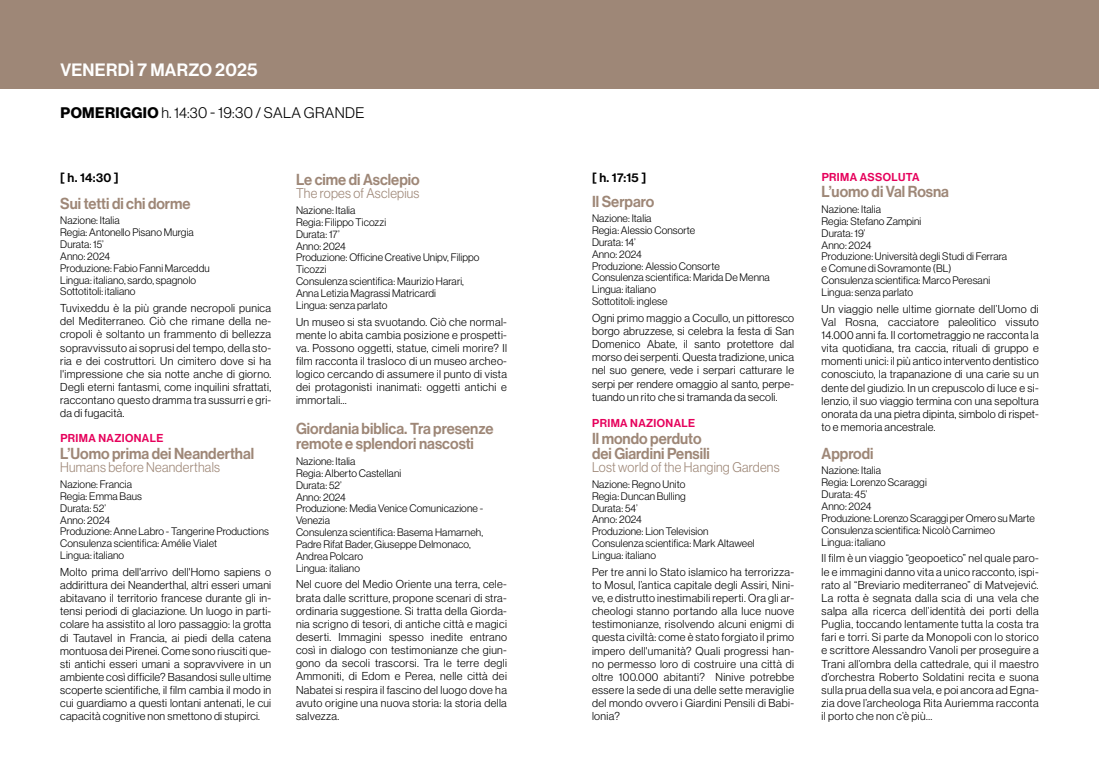
<style>
.page{position:relative;width:1099px;height:780px;background:#fff}
.page>*{position:absolute;margin:0;border:0;box-sizing:border-box;transform-origin:0 0}
.t1{font:17.5px "N Haas Grotesk DS Pro 65 Md";letter-spacing:.015em;color:#fff}
.t2{font:15.62px/15px "N Haas Grotesk DS Pro 65 Md";color:#9e8777;scale:.95 1}
.t3{font:15px "N Haas Grotesk DS Pro 45 Lt";letter-spacing:.025em;color:#000}
.t4{font:13.75px "N Haas Grotesk DS Pro 45 Lt";letter-spacing:.02em;color:#9e8777;scale:.95 1}
.t5{font:12.5px "N Haas Grotesk DS Pro 65 Md";letter-spacing:.02em;color:#000}
.t6{font:11.25px/13.1px "N Haas Grotesk DS Pro 45 Lt";letter-spacing:.02em;color:#000;text-align:justify}
.t7{font:11.25px "N Haas Grotesk DS Pro 65 Md";letter-spacing:.035em;color:#e6005b}
.t8{font:10.62px/11.9px "N Haas Grotesk DS Pro 45 Lt";letter-spacing:.01em;color:#000}
.s1{font-family:"N Haas Grotesk DS Pro 75 Bd"}
</style>
<div class="page">
<div style="left:0;top:0;width:1098px;height:89px;background:#9e8777"></div>
<h1 class="t1" style="left:60px;top:60px;width:199px">VENERDÌ 7 MARZO 2025</h1>
<h3 class="t3" style="left:60px;top:104px;width:305px"><span class="s1">POMERIGGIO</span> h. 14:30 - 19:30 / SALA GRANDE</h3>
<p class="t5" style="left:60px;top:171px;width:60px">[ h. 14:30 ]</p>
<h2 class="t2" style="left:60px;top:196px;width:139px">Sui tetti di chi dorme</h2>
<p class="t8" style="left:60px;top:214px;width:151px">Nazione: Italia<br>Regia: Antonello Pisano Murgia<br>Durata: 15’<br>Anno: 2024<br>Produzione: Fabio Fanni Marceddu<br>Lingua: italiano, sardo, spagnolo<br>Sottotitoli: italiano</p>
<p class="t6" style="left:60px;top:301px;width:212px">Tuvixeddu è la più grande necropoli punica del Mediterraneo. Ciò che rimane della ne&shy;cropoli è soltanto un frammento di bellezza sopravvissuto ai soprusi del tempo, della sto&shy;ria e dei costruttori. Un cimitero dove si ha l'impressione che sia notte anche di giorno.<br>Degli eterni fantasmi, come inquilini sfrattati, raccontano questo dramma tra sussurri e gri&shy;da di fugacità.</p>
<p class="t7" style="left:60px;top:431px;width:105px">PRIMA NAZIONALE</p>
<h2 class="t2" style="left:60px;top:446px;width:206px">L’Uomo prima dei Neanderthal</h2>
<p class="t4" style="left:60px;top:460px;width:170px">Humans before Neanderthals</p>
<p class="t8" style="left:60px;top:478px;width:210px">Nazione: Francia<br>Regia: Emma Baus<br>Durata: 52’<br>Anno: 2024<br>Produzione: Anne Labro - Tangerine Productions<br>Consulenza scientifica: Amélie Vialet<br>Lingua: italiano</p>
<p class="t6" style="left:60px;top:565px;width:212px">Molto prima dell'arrivo dell'Homo sapiens o addirittura dei Neanderthal, altri esseri umani abitavano il territorio francese durante gli in&shy;tensi periodi di glaciazione. Un luogo in parti&shy;colare ha assistito al loro passaggio: la grotta di Tautavel in Francia, ai piedi della catena montuosa dei Pirenei. Come sono riusciti que&shy;sti antichi esseri umani a sopravvivere in un ambiente così difficile? Basandosi sulle ultime scoperte scientifiche, il film cambia il modo in cui guardiamo a questi lontani antenati, le cui capacità cognitive non smettono di stupirci.</p>
<h2 class="t2" style="left:296px;top:172px;width:132px">Le cime di Asclepio</h2>
<p class="t4" style="left:296px;top:186px;width:131px">The ropes of Asclepius</p>
<p class="t8" style="left:296px;top:204px;width:185px">Nazione: Italia<br>Regia: Filippo Ticozzi<br>Durata: 17’<br>Anno: 2024<br>Produzione: Officine Creative Unipv, Filippo<br>Ticozzi<br>Consulenza scientifica: Maurizio Harari,<br>Anna Letizia Magrassi Matricardi<br>Lingua: senza parlato</p>
<p class="t6" style="left:296px;top:315px;width:212px">Un museo si sta svuotando. Ciò che normal&shy;mente lo abita cambia posizione e prospetti&shy;va. Possono oggetti, statue, cimeli morire? Il film racconta il trasloco di un museo archeo&shy;logico cercando di assumere il punto di vista dei protagonisti inanimati: oggetti antichi e immortali…</p>
<h2 class="t2" style="left:296px;top:421px;width:209px">Giordania biblica. Tra presenze remote e splendori nascosti</h2>
<p class="t8" style="left:296px;top:455px;width:189px">Nazione: Italia<br>Regia: Alberto Castellani<br>Durata: 52’<br>Anno: 2024<br>Produzione: Media Venice Comunicazione -<br>Venezia<br>Consulenza scientifica: Basema Hamarneh,<br>Padre Rifat Bader, Giuseppe Delmonaco,<br>Andrea Polcaro<br>Lingua: italiano</p>
<p class="t6" style="left:296px;top:578px;width:212px">Nel cuore del Medio Oriente una terra, cele&shy;brata dalle scritture, propone scenari di stra&shy;ordinaria suggestione. Si tratta della Giorda&shy;nia scrigno di tesori, di antiche città e magici deserti. Immagini spesso inedite entrano così in dialogo con testimonianze che giun&shy;gono da secoli trascorsi. Tra le terre degli Ammoniti, di Edom e Perea, nelle città dei Nabatei si respira il fascino del luogo dove ha avuto origine una nuova storia: la storia della salvezza.</p>
<p class="t5" style="left:592px;top:170px;width:56px">[ h. 17:15 ]</p>
<h2 class="t2" style="left:592px;top:194px;width:67px">Il Serparo</h2>
<p class="t8" style="left:592px;top:212px;width:179px">Nazione: Italia<br>Regia: Alessio Consorte<br>Durata: 14’<br>Anno: 2024<br>Produzione: Alessio Consorte<br>Consulenza scientifica: Marida De Menna<br>Lingua: italiano<br>Sottotitoli: inglese</p>
<p class="t6" style="left:592px;top:311px;width:203px">Ogni primo maggio a Cocullo, un pittoresco borgo abruzzese, si celebra la festa di San Domenico Abate, il santo protettore dal morso dei serpenti. Questa tradizione, unica nel suo genere, vede i serpari catturare le serpi per rendere omaggio al santo, perpe&shy;tuando un rito che si tramanda da secoli.</p>
<p class="t7" style="left:592px;top:416px;width:105px">PRIMA NAZIONALE</p>
<h2 class="t2" style="left:592px;top:431px;width:125px">Il mondo perduto dei Giardini Pensili</h2>
<p class="t4" style="left:592px;top:459px;width:199px">Lost world of the Hanging Gardens</p>
<p class="t8" style="left:592px;top:478px;width:164px">Nazione: Regno Unito<br>Regia: Duncan Bulling<br>Durata: 54’<br>Anno: 2024<br>Produzione: Lion Television<br>Consulenza scientifica: Mark Altaweel<br>Lingua: italiano</p>
<p class="t6" style="left:592px;top:565px;width:203px">Per tre anni lo Stato islamico ha terrorizza&shy;to Mosul, l’antica capitale degli Assiri, Nini&shy;ve, e distrutto inestimabili reperti. Ora gli ar&shy;cheologi stanno portando alla luce nuove testimonianze, risolvendo alcuni enigmi di questa civiltà: come è stato forgiato il primo impero dell'umanità? Quali progressi han&shy;no permesso loro di costruire una città di oltre 100.000 abitanti? Ninive potrebbe essere la sede di una delle sette meraviglie del mondo ovvero i Giardini Pensili di Babi&shy;lonia?</p>
<p class="t7" style="left:821px;top:170px;width:99px">PRIMA ASSOLUTA</p>
<h2 class="t2" style="left:821px;top:185px;width:136px">L’uomo di Val Rosna</h2>
<p class="t8" style="left:821px;top:203px;width:187px">Nazione: Italia<br>Regia: Stefano Zampini<br>Durata: 19’<br>Anno: 2024<br>Produzione: Università degli Studi di Ferrara e Comune di Sovramonte (BL)<br>Consulenza scientifica: Marco Peresani<br>Lingua: senza parlato</p>
<p class="t6" style="left:821px;top:302px;width:219px">Un viaggio nelle ultime giornate dell’Uomo di Val Rosna, cacciatore paleolitico vissuto 14.000 anni fa. Il cortometraggio ne racconta la vita quotidiana, tra caccia, rituali di gruppo e momenti unici: il più antico intervento dentistico conosciuto, la trapanazione di una carie su un dente del giudizio. In un crepuscolo di luce e si&shy;lenzio, il suo viaggio termina con una sepoltura onorata da una pietra dipinta, simbolo di rispet&shy;to e memoria ancestrale.</p>
<h2 class="t2" style="left:821px;top:446px;width:56px">Approdi</h2>
<p class="t8" style="left:821px;top:465px;width:215px">Nazione: Italia<br>Regia: Lorenzo Scaraggi<br>Durata: 45’<br>Anno: 2024<br>Produzione: Lorenzo Scaraggi per Omero su Marte<br>Consulenza scientifica: Nicolò Carnimeo<br>Lingua: italiano</p>
<p class="t6" style="left:821px;top:552px;width:219px">Il film è un viaggio “geopoetico” nel quale paro&shy;le e immagini danno vita a unico racconto, ispi&shy;rato al “Breviario mediterraneo” di Matvejević.<br>La rotta è segnata dalla scia di una vela che salpa alla ricerca dell’identità dei porti della Puglia, toccando lentamente tutta la costa tra fari e torri. Si parte da Monopoli con lo storico e scrittore Alessandro Vanoli per proseguire a Trani all’ombra della cattedrale, qui il maestro d’orchestra Roberto Soldatini recita e suona sulla prua della sua vela, e poi ancora ad Egna&shy;zia dove l’archeologa Rita Auriemma racconta il porto che non c’è più…</p>
</div>
